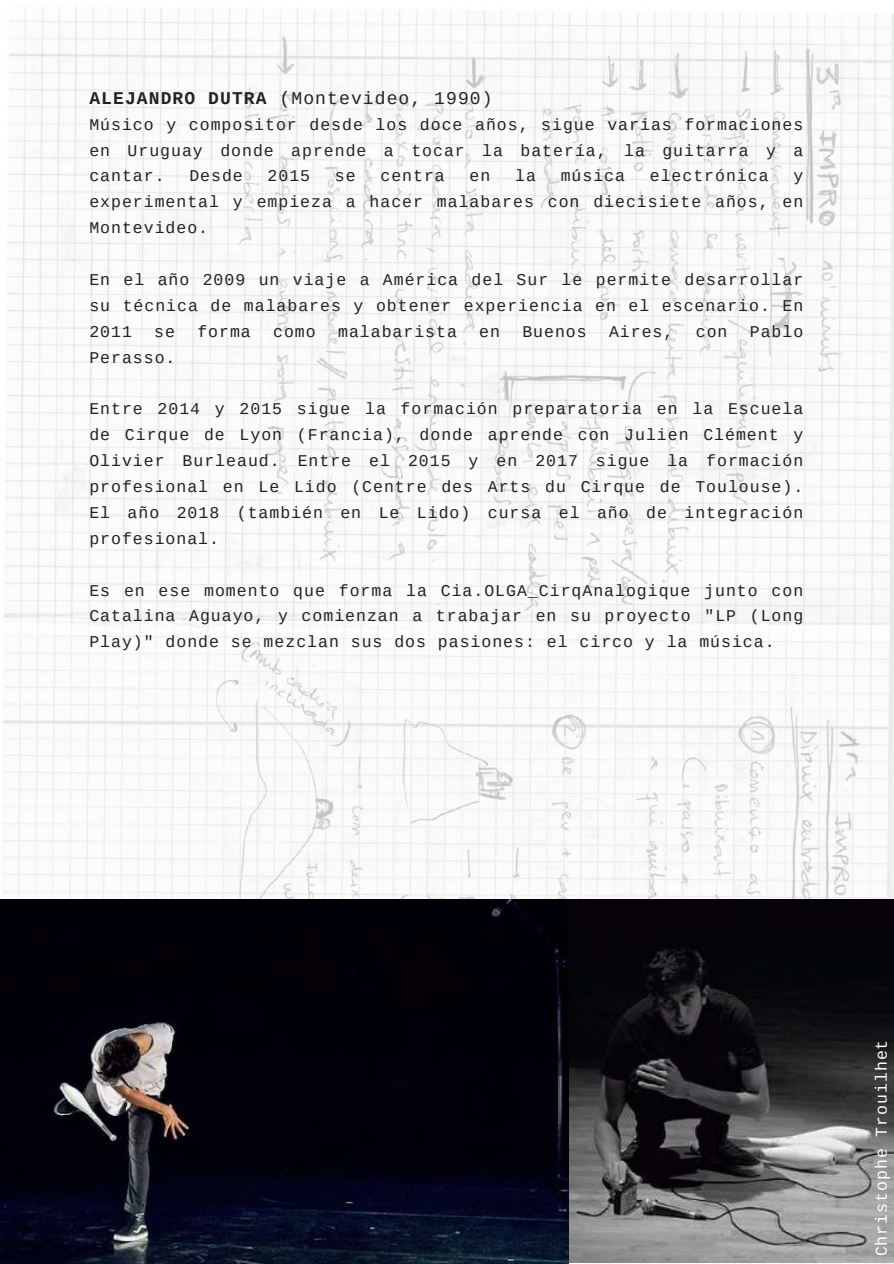
<style>
.page{position:relative;width:894px;height:1264px;background:#fff}
.page>*{position:absolute;margin:0;border:0;box-sizing:border-box;transform-origin:0 0}
.t1{font:18px "Cousine";letter-spacing:.06em;color:#222}
.t2{font:16.5px/25.8px "Cousine";letter-spacing:.06em;color:#222;text-align:justify}
.t3{font:16.5px "Cousine";letter-spacing:.06em;color:#fefefe}
.s1{font-weight:700}
</style>
<div class="page">
<img style="left:2px;top:7px;width:891px;height:1256px">
<img style="left:568px;top:899px;width:325px;height:363px">
<img style="left:0;top:899px;width:568px;height:364px">
<p class="t1" style="left:89px;top:89px;width:404px"><span class="s1">ALEJANDRO DUTRA</span> (Montevideo, 1990)</p>
<p class="t2" style="left:89px;top:112px;width:715px">Músico y compositor desde los doce años, sigue varias formaciones en Uruguay donde aprende a tocar la batería, la guitarra y a cantar.</p>
<p class="t2" style="left:189px;top:164px;width:55px">Desde</p>
<p class="t2" style="left:267px;top:164px;width:44px">2015</p>
<p class="t2" style="left:335px;top:164px;width:22px">se</p>
<p class="t2" style="left:380px;top:164px;width:66px">centra</p>
<p class="t2" style="left:469px;top:164px;width:22px">en</p>
<p class="t2" style="left:515px;top:164px;width:22px">la</p>
<p class="t2" style="left:560px;top:164px;width:66px">música</p>
<p class="t2" style="left:649px;top:164px;width:120px">electrónica</p>
<p class="t2" style="left:89px;top:164px;width:715px;text-indent:703px">y experimental y empieza a hacer malabares con diecisiete años, en Montevideo.</p>
<p class="t2" style="left:89px;top:268px;width:715px">En el año 2009 un viaje a América del Sur le permite desarrollar su técnica de malabares y obtener experiencia en el escenario. En 2011</p>
<p class="t2" style="left:154px;top:319px;width:22px">se</p>
<p class="t2" style="left:197px;top:319px;width:55px">forma</p>
<p class="t2" style="left:273px;top:319px;width:44px">como</p>
<p class="t2" style="left:338px;top:319px;width:120px">malabarista</p>
<p class="t2" style="left:479px;top:319px;width:22px">en</p>
<p class="t2" style="left:522px;top:319px;width:66px">Buenos</p>
<p class="t2" style="left:609px;top:319px;width:66px">Aires,</p>
<p class="t2" style="left:695px;top:319px;width:33px">con</p>
<p class="t2" style="left:749px;top:319px;width:55px">Pablo</p>
<p class="t2" style="left:89px;top:345px;width:88px">Perasso.</p>
<p class="t2" style="left:89px;top:397px;width:715px">Entre 2014 y 2015 sigue la formación preparatoria en la Escuela de Cirque de Lyon (Francia), donde aprende con Julien Clément y Olivier Burleaud. Entre el 2015 y en 2017 sigue la formación profesional en Le Lido (Centre des Arts du Cirque de Toulouse).<br>El año 2018 (también en Le Lido) cursa el año de integración profesional.</p>
<p class="t2" style="left:89px;top:578px;width:715px">Es en ese momento que forma la Cia.OLGA_CirqAnalogique junto con Catalina Aguayo, y comienzan a trabajar en su proyecto "LP (Long Play)" donde se mezclan sus dos pasiones: el circo y la música.</p>
<p class="t3" style="left:872px;top:1256px;width:218px;rotate:-90deg">Christophe Trouilhet</p>
</div>
